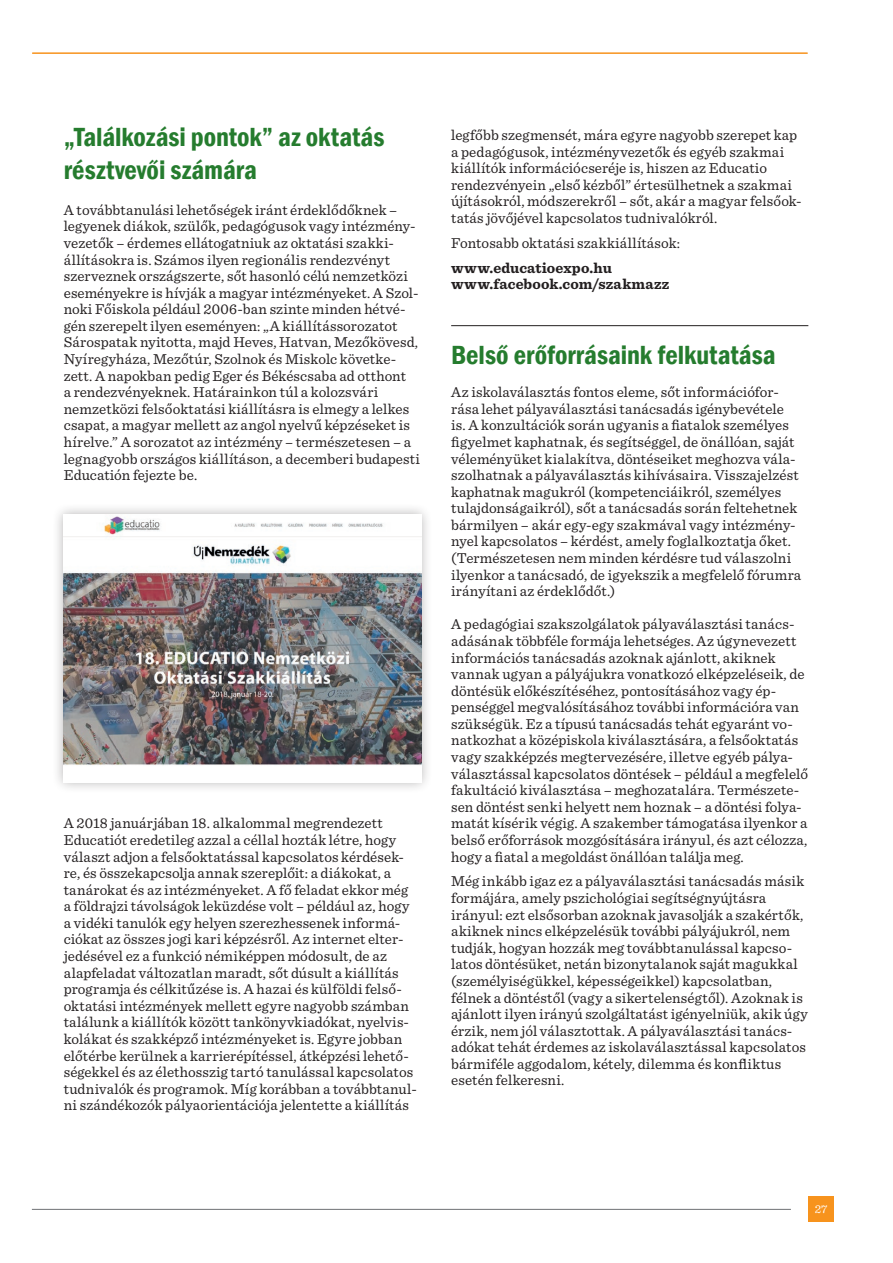
<style>
.page{position:relative;width:893px;height:1263px;background:#fff}
.page>*{position:absolute;margin:0;border:0;box-sizing:border-box;transform-origin:0 0}
.Alcím_cikk{font:600 condensed 27px/32.4px "Franklin Gothic";letter-spacing:-.005em;color:#257c2e}
.Alcím_cikk_fölévonás{font:600 condensed 27px "Franklin Gothic";color:#257c2e}
.Body_text_fél_sor_fö{font:15px/16.6px "Sentinel";letter-spacing:.005em;color:#231f20}
.Body_text{font:15px/16.6px "Sentinel";letter-spacing:.005em;color:#231f20}
.Body_text_1_sor_fölé{font:15px/16.6px "Sentinel";letter-spacing:.01em;color:#231f20}
.Body_text-2{font:700 15px "Sentinel";letter-spacing:.015em;color:#231f20}
.Body_text_fél_sor_fö-2{font:700 15px "Sentinel";letter-spacing:.005em;color:#231f20}
.t1{font:12px "Sentinel";color:#fff}
</style>
<div class="page">
<hr style="left:33px;top:52px;width:774px;height:2px;background:#f7931d">
<div style="left:808px;top:1197px;width:26px;height:25px;background:#f7931d"></div>
<hr style="left:32px;top:1209px;width:759px;height:1px;background:#808285">
<hr style="left:451px;top:325px;width:357px;height:1px;background:#231f20">
<div style="left:52px;top:503px;width:381px;height:291px;background:#231f20;opacity:.33"></div>
<img style="left:64px;top:515px;width:357px;height:267px">
<p class="Alcím_cikk" style="left:64px;top:121px;width:322px">„Találkozási pontok” az oktatás résztvevői számára</p>
<p class="Body_text" style="left:64px;top:200px;width:358px">A továbbtanulási lehetőségek iránt érdeklődőknek – legyenek diákok, szülők, pedagógusok vagy intézmény&shy;vezetők – érdemes ellátogatniuk az oktatási szakki&shy;állításokra is. Számos ilyen regionális rendezvényt szerveznek országszerte, sőt hasonló célú nemzetközi eseményekre is hívják a magyar intézményeket. A Szol&shy;noki Főiskola például 2006-ban szinte minden hétvé&shy;gén szerepelt ilyen eseményen: „A kiállítássorozatot Sárospatak nyitotta, majd Heves, Hatvan, Mezőkövesd, Nyíregyháza, Mezőtúr, Szolnok és Miskolc követke&shy;zett. A napokban pedig Eger és Békéscsaba ad otthont<br>a rendezvényeknek. Határainkon túl a kolozsvári nemzetközi felsőoktatási kiállításra is elmegy a lelkes csapat, a magyar mellett az angol nyelvű képzéseket is hírelve.” A sorozatot az intézmény – természetesen – a legnagyobb országos kiállításon, a decemberi budapesti Educatión fejezte be.</p>
<p class="Body_text_fél_sor_fö" style="left:64px;top:814px;width:355px">A 2018 januárjában 18. alkalommal megrendezett Educatiót eredetileg azzal a céllal hozták létre, hogy választ adjon a felsőoktatással kapcsolatos kérdések&shy;re, és összekapcsolja annak szereplőit: a diákokat, a tanárokat és az intézményeket. A fő feladat ekkor még a földrajzi távolságok leküzdése volt – például az, hogy a vidéki tanulók egy helyen szerezhessenek informá&shy;ciókat az összes jogi kari képzésről. Az internet elter&shy;jedésével ez a funkció némiképpen módosult, de az alapfeladat változatlan maradt, sőt dúsult a kiállítás programja és célkitűzése is. A hazai és külföldi felső&shy;oktatási intézmények mellett egyre nagyobb számban találunk a kiállítók között tankönyvkiadókat, nyelvis&shy;kolákat és szakképző intézményeket is. Egyre jobban előtérbe kerülnek a karrierépítéssel, átképzési lehető&shy;ségekkel és az élethosszig tartó tanulással kapcsolatos tudnivalók és programok. Míg korábban a továbbtanul&shy;ni szándékozók pályaorientációja jelentette a kiállítás</p>
<p class="Body_text_fél_sor_fö" style="left:451px;top:126px;width:352px">legfőbb szegmensét, mára egyre nagyobb szerepet kap a pedagógusok, intézményvezetők és egyéb szakmai kiállítók információcseréje is, hiszen az Educatio rendezvényein „első kézből” értesülhetnek a szakmai újításokról, módszerekről – sőt, akár a magyar felsőok&shy;tatás jövőjével kapcsolatos tudnivalókról.</p>
<p class="Body_text_fél_sor_fö" style="left:451px;top:234px;width:230px">Fontosabb oktatási szakkiállítások:</p>
<p class="Body_text_fél_sor_fö-2" style="left:451px;top:256px;width:162px">www.educatioexpo.hu</p>
<p class="Body_text-2" style="left:451px;top:273px;width:220px">www.facebook.com/szakmazz</p>
<p class="Alcím_cikk_fölévonás" style="left:451px;top:337px;width:326px">Belső erőforrásaink felkutatása</p>
<p class="Body_text" style="left:451px;top:383px;width:352px">Az iskolaválasztás fontos eleme, sőt információfor&shy;rása lehet pályaválasztási tanácsadás igénybevétele is. A konzultációk során ugyanis a fiatalok személyes figyelmet kaphatnak, és segítséggel, de önállóan, saját véleményüket kialakítva, döntéseiket meghozva vála&shy;szolhatnak a pályaválasztás kihívásaira. Visszajelzést kaphatnak magukról (kompetenciáikról, személyes tulajdonságaikról), sőt a tanácsadás során feltehetnek bármilyen – akár egy-egy szakmával vagy intézmén - nyel kapcsolatos – kérdést, amely foglalkoztatja őket. (Természetesen nem minden kérdésre tud válaszolni ilyenkor a tanácsadó, de igyekszik a megfelelő fórumra irányítani az érdeklődőt.)</p>
<p class="Body_text_1_sor_fölé" style="left:451px;top:615px;width:358px">A pedagógiai szakszolgálatok pályaválasztási tanács&shy;adásának többféle formája lehetséges. Az úgynevezett információs tanácsadás azoknak ajánlott, akiknek vannak ugyan a pályájukra vonatkozó elképzeléseik, de döntésük előkészítéséhez, pontosításához vagy ép&shy;penséggel megvalósításához további információra van szükségük. Ez a típusú tanácsadás tehát egyaránt vo&shy;natkozhat a középiskola kiválasztására, a felsőoktatás vagy szakképzés megtervezésére, illetve egyéb pálya&shy;választással kapcsolatos döntések – például a megfelelő fakultáció kiválasztása – meghozatalára. Természete&shy;sen döntést senki helyett nem hoznak – a döntési folya&shy;matát kísérik végig. A szakember támogatása ilyenkor a belső erőforrások mozgósítására irányul, és azt célozza, hogy a fiatal a megoldást önállóan találja meg.</p>
<p class="Body_text_fél_sor_fö" style="left:451px;top:872px;width:358px">Még inkább igaz ez a pályaválasztási tanácsadás másik formájára, amely pszichológiai segítségnyújtásra irányul: ezt elsősorban azoknak javasolják a szakértők, akiknek nincs elképzelésük további pályájukról, nem tudják, hogyan hozzák meg továbbtanulással kapcso&shy;latos döntésüket, netán bizonytalanok saját magukkal (személyiségükkel, képességeikkel) kapcsolatban, félnek a döntéstől (vagy a sikertelenségtől). Azoknak is ajánlott ilyen irányú szolgáltatást igényelniük, akik úgy érzik, nem jól választottak. A pályaválasztási tanács&shy;adókat tehát érdemes az iskolaválasztással kapcsolatos bármiféle aggodalom, kétely, dilemma és konfliktus esetén felkeresni.</p>
<p class="t1" style="left:815px;top:1200px;width:14px">27</p>
</div>
